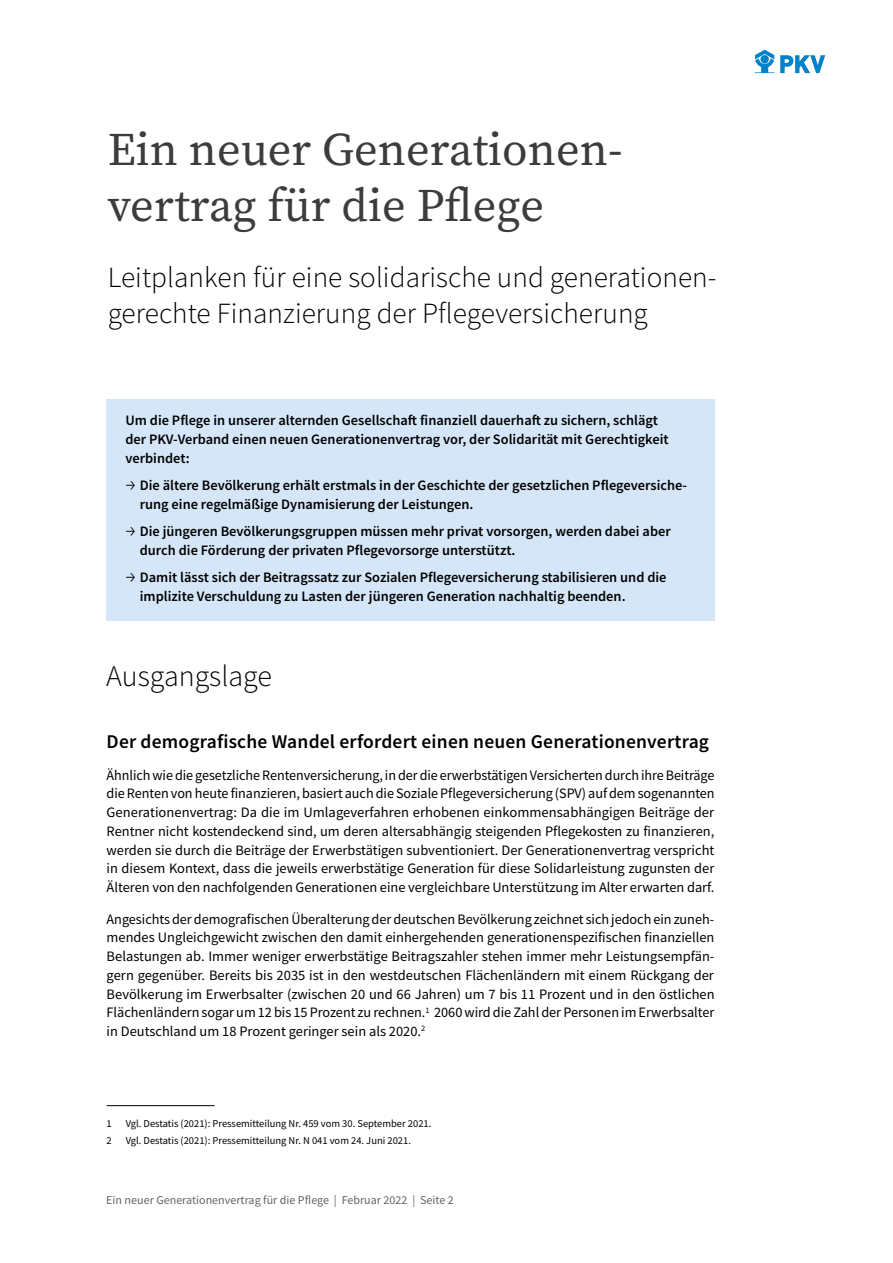
<style>
.page{position:relative;width:893px;height:1263px;background:#fff}
.page>*{position:absolute;margin:0;border:0;box-sizing:border-box;transform-origin:0 0}
.t1{font:46.5px/55.5px "Source Serif Pro";color:#3c3c3b}
.t2{font:300 30px "Source Sans Pro";color:#000}
.t3{font:300 29.25px/35.1px "Source Sans Pro";color:#000}
.t4{font:600 19.5px "Source Sans Pro";letter-spacing:.01em;color:#000}
.t5{font:14.4px/18.8px "Source Sans Pro";color:#000;text-align:justify}
.t6{font:600 14.4px/18.8px "Source Sans Pro";color:#000}
.t7{font:12px "Source Sans Pro";color:#646363}
.t8{font:10.5px "Source Sans Pro";color:#000}
.s1{font-family:"GD Vtype";font-weight:300}
</style>
<div class="page">
<svg style="left:755px;top:50px;width:70px;height:23px"></svg>
<hr style="left:107px;top:1105px;width:108px;height:1px;background:#000">
<div style="left:106px;top:400px;width:608px;height:83px;background:#d4e6f7"></div>
<div style="left:106px;top:465px;width:608px;height:64px;background:#d4e6f7"></div>
<div style="left:106px;top:511px;width:608px;height:64px;background:#d4e6f7"></div>
<div style="left:106px;top:557px;width:608px;height:64px;background:#d4e6f7"></div>
<h1 class="t1" style="left:108px;top:122px;width:516px">Ein neuer Generationen&shy;vertrag für die Pflege</h1>
<h3 class="t3" style="left:108px;top:260px;width:610px">Leitplanken für eine solidarische und generationen&shy;gerechte Finanzierung der Pflegeversicherung</h3>
<p class="t6" style="left:125px;top:411px;width:545px">Um die Pflege in unserer alternden Gesellschaft finanziell dauerhaft zu sichern, schlägt der PKV-Verband einen neuen Generationenvertrag vor, der Solidarität mit Gerechtigkeit verbindet:</p>
<p class="t6" style="left:140px;top:475px;width:549px;text-indent:-14px"><span class="s1">→</span> Die ältere Bevölkerung erhält erstmals in der Geschichte der gesetzlichen Pflegeversiche&shy;rung eine regelmäßige Dynamisierung der Leistungen.</p>
<p class="t6" style="left:140px;top:521px;width:532px;text-indent:-14px"><span class="s1">→</span> Die jüngeren Bevölkerungsgruppen müssen mehr privat vorsorgen, werden dabei aber durch die Förderung der privaten Pflegevorsorge unterstützt.</p>
<p class="t6" style="left:140px;top:567px;width:528px;text-indent:-14px"><span class="s1">→</span> Damit lässt sich der Beitragssatz zur Sozialen Pflegeversicherung stabilisieren und die implizite Verschuldung zu Lasten der jüngeren Generation nachhaltig beenden.</p>
<h2 class="t2" style="left:106px;top:658px;width:167px">Ausgangslage</h2>
<h3 class="t4" style="left:107px;top:729px;width:604px">Der demografische Wandel erfordert einen neuen Generationenvertrag</h3>
<p class="t5" style="left:107px;top:765px;width:609px">Ähnlich wie die gesetzliche Rentenversicherung, in der die erwerbstätigen Versicherten durch ihre Beiträge die Renten von heute finanzieren, basiert auch die Soziale Pflegeversicherung (SPV) auf dem sogenannten Generationenvertrag: Da die im Umlageverfahren erhobenen einkommensabhängigen Beiträge der Rentner nicht kostendeckend sind, um deren altersabhängig steigenden Pflegekosten zu finanzieren, werden sie durch die Beiträge der Erwerbstätigen subventioniert. Der Generationenvertrag verspricht in diesem Kontext, dass die jeweils erwerbstätige Generation für diese Solidarleistung zugunsten der Älteren von den nachfolgenden Generationen eine vergleichbare Unterstützung im Alter erwarten darf.</p>
<p class="t5" style="left:107px;top:909px;width:609px">Angesichts der demografischen Überalterung der deutschen Bevölkerung zeichnet sich jedoch ein zuneh&shy;mendes Ungleichgewicht zwischen den damit einhergehenden generationenspezifischen finanziellen Belastungen ab. Immer weniger erwerbstätige Beitragszahler stehen immer mehr Leistungsempfän&shy;gern gegenüber. Bereits bis 2035 ist in den westdeutschen Flächenländern mit einem Rückgang der Bevölkerung im Erwerbsalter (zwischen 20 und 66 Jahren) um 7 bis 11 Prozent und in den östlichen Flächenländern sogar um 12 bis 15 Prozent zu rechnen.<sup>1</sup> 2060 wird die Zahl der Personen im Erwerbsalter in Deutschland um 18 Prozent geringer sein als 2020.<sup>2</sup></p>
<p class="t8" style="left:107px;top:1117px;width:7px">1</p>
<p class="t8" style="left:126px;top:1117px;width:307px">Vgl. Destatis (2021): Pressemitteilung Nr. 459 vom 30. September 2021.</p>
<p class="t8" style="left:107px;top:1134px;width:7px">2</p>
<p class="t8" style="left:126px;top:1134px;width:287px">Vgl. Destatis (2021): Pressemitteilung Nr. N 041 vom 24. Juni 2021.</p>
<p class="t7" style="left:106px;top:1192px;width:349px">Ein neuer Generationenvertrag für die Pflege | Februar 2022 | Seite 2</p>
</div>
